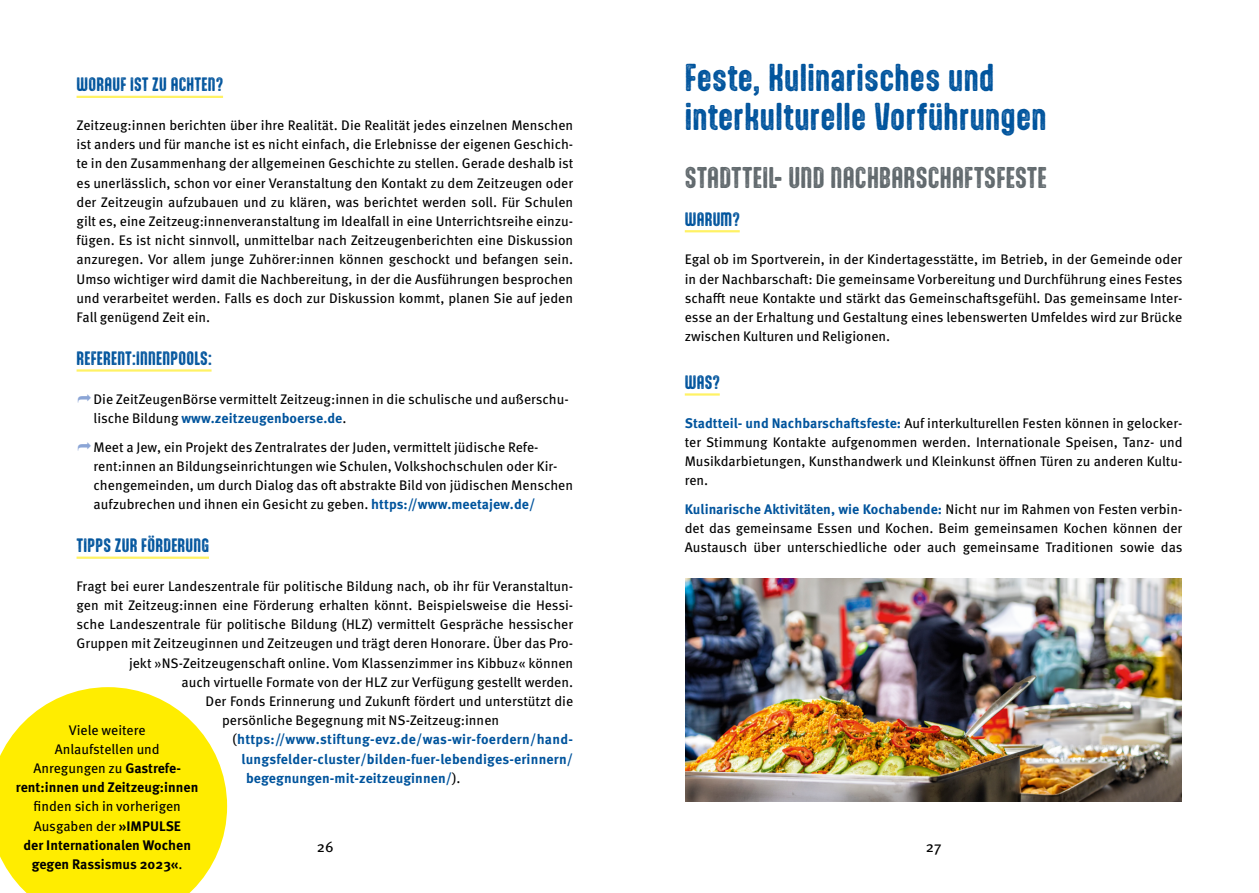
<style>
.page{position:relative;width:1259px;height:893px;background:#fff}
.page>*{position:absolute;margin:0;border:0;box-sizing:border-box;transform-origin:0 0}
._01_Head_1_Aptly_22{font:33px "Aptly Rust";letter-spacing:.01em;color:#00549d}
._01_Head_2_Aptly_17_GR{font:25.5px "Aptly Rust";letter-spacing:.01em;color:#61696d}
._01_Aptly_11_unterstrichen{font:16.5px "Aptly Rust";letter-spacing:.015em;color:#00549d}
._01_Meta_Book_95{font:15px "Meta Pro";color:#000}
._01_Meta_Book_95-2{font:13.8px/19.2px "Meta Pro";color:#000;text-align:justify}
._01_Meta_regular_925_Einzug{font:13.8px/19.2px "Meta Pro";color:#000}
._01_Meta_Book_95-3{font:700 13.8px/19.2px "Meta Pro";color:#000;text-align:center}
._01_Meta_Book_95-4{font:700 13.8px "Meta Pro";letter-spacing:.015em;color:#00549d}
.s1{font-weight:700;color:#00549d}
.s2{font-weight:400;color:#000}
.s3{font-weight:400}
</style>
<div class="page">
<hr style="left:77px;top:96px;width:146px;height:2px;background:#fff264">
<hr style="left:77px;top:369px;width:135px;height:3px;background:#fff264">
<hr style="left:77px;top:557px;width:132px;height:2px;background:#fff264">
<hr style="left:685px;top:230px;width:55px;height:2px;background:#fff264">
<hr style="left:685px;top:393px;width:35px;height:3px;background:#fff264">
<svg style="left:0;top:687px;width:227px;height:206px;background:#ffef23"></svg>
<img style="left:685px;top:579px;width:497px;height:222px">
<p class="_01_Head_1_Aptly_22" style="left:685px;top:57px;width:311px">Feste, Kulinarisches und</p>
<p class="_01_Head_1_Aptly_22" style="left:685px;top:96px;width:363px">interkulturelle Vorführungen</p>
<p class="_01_Head_2_Aptly_17_GR" style="left:685px;top:161px;width:363px">STADTTEIL- UND NACHBARSCHAFTSFESTE</p>
<p class="_01_Aptly_11_unterstrichen" style="left:685px;top:209px;width:57px">WARUM?</p>
<p class="_01_Meta_Book_95-2" style="left:685px;top:249px;width:499px">Egal ob im Sportverein, in der Kindertagesstätte, im Betrieb, in der Gemeinde oder in der Nachbarschaft: Die gemeinsame Vorbereitung und Durchführung eines Festes schafft neue Kontakte und stärkt das Gemeinschaftsgefühl. Das gemeinsame Inter&shy;esse an der Erhaltung und Gestaltung eines lebenswerten Umfeldes wird zur Brücke zwischen Kulturen und Religionen.</p>
<p class="_01_Aptly_11_unterstrichen" style="left:685px;top:372px;width:37px">WAS?</p>
<p class="_01_Meta_Book_95-2" style="left:685px;top:412px;width:499px"><span class="s1">Stadtteil- und Nachbarschaftsfeste:</span> Auf interkulturellen Festen können in gelocker&shy;ter Stimmung Kontakte aufgenommen werden. Internationale Speisen, Tanz- und Musikdarbietungen, Kunsthandwerk und Kleinkunst öffnen Türen zu anderen Kultu&shy;ren.</p>
<p class="_01_Meta_Book_95-2" style="left:685px;top:499px;width:499px"><span class="s1">Kulinarische Aktivitäten, wie Kochabende:</span> Nicht nur im Rahmen von Festen verbin&shy;det das gemeinsame Essen und Kochen. Beim gemeinsamen Kochen können der Austausch über unterschiedliche oder auch gemeinsame Traditionen sowie das</p>
<p class="_01_Aptly_11_unterstrichen" style="left:77px;top:74px;width:148px">WORAUF IST ZU ACHTEN?</p>
<p class="_01_Meta_Book_95-2" style="left:77px;top:115px;width:498px">Zeitzeug:innen berichten über ihre Realität. Die Realität jedes einzelnen Menschen ist anders und für manche ist es nicht einfach, die Erlebnisse der eigenen Geschich&shy;te in den Zusammenhang der allgemeinen Geschichte zu stellen. Gerade deshalb ist es unerlässlich, schon vor einer Veranstaltung den Kontakt zu dem Zeitzeugen oder der Zeitzeugin aufzubauen und zu klären, was berichtet werden soll. Für Schulen gilt es, eine Zeitzeug:innenveranstaltung im Idealfall in eine Unterrichtsreihe einzu&shy;fügen. Es ist nicht sinnvoll, unmittelbar nach Zeitzeugenberichten eine Diskussion anzuregen. Vor allem junge Zuhörer:innen können geschockt und befangen sein.<br>Umso wichtiger wird damit die Nachbereitung, in der die Ausführungen besprochen und verarbeitet werden. Falls es doch zur Diskussion kommt, planen Sie auf jeden Fall genügend Zeit ein.</p>
<p class="_01_Aptly_11_unterstrichen" style="left:77px;top:348px;width:137px">REFERENT:INNENPOOLS:</p>
<p class="_01_Meta_regular_925_Einzug" style="left:94px;top:388px;width:477px">Die ZeitZeugenBörse vermittelt Zeitzeug:innen in die schulische und außerschu&shy;lische Bildung <span class="s1">www.zeitzeugenboerse.de</span>.</p>
<p class="_01_Meta_regular_925_Einzug" style="left:94px;top:436px;width:481px">Meet a Jew, ein Projekt des Zentralrates der Juden, vermittelt jüdische Refe&shy;rent:innen an Bildungseinrichtungen wie Schulen, Volkshochschulen oder Kir&shy;chengemeinden, um durch Dialog das oft abstrakte Bild von jüdischen Menschen aufzubrechen und ihnen ein Gesicht zu geben. <span class="s1">https://www.meetajew.de/</span></p>
<p class="_01_Aptly_11_unterstrichen" style="left:77px;top:535px;width:134px">TIPPS ZUR FÖRDERUNG</p>
<p class="_01_Meta_Book_95-2" style="left:77px;top:575px;width:498px">Fragt bei eurer Landeszentrale für politische Bildung nach, ob ihr für Veranstaltun-</p>
<p class="_01_Meta_Book_95-2" style="left:77px;top:595px;width:498px">gen mit Zeitzeug:innen eine Förderung erhalten könnt. Beispielsweise die Hessi-</p>
<p class="_01_Meta_Book_95-2" style="left:77px;top:614px;width:498px">sche Landeszentrale für politische Bildung (HLZ) vermittelt Gespräche hessischer</p>
<p class="_01_Meta_Book_95-2" style="left:77px;top:633px;width:498px">Gruppen mit Zeitzeuginnen und Zeitzeugen und trägt deren Honorare. Über das Pro-</p>
<p class="_01_Meta_Book_95-2" style="left:129px;top:652px;width:446px">jekt »NS-Zeitzeugenschaft online. Vom Klassenzimmer ins Kibbuz« können</p>
<p class="_01_Meta_Book_95-2" style="left:182px;top:671px;width:393px">auch virtuelle Formate von der HLZ zur Verfügung gestellt werden.</p>
<p class="_01_Meta_Book_95-2" style="left:206px;top:691px;width:369px">Der Fonds Erinnerung und Zukunft fördert und unterstützt die</p>
<p class="_01_Meta_Book_95-2" style="left:222px;top:710px;width:279px">persönliche Begegnung mit NS-Zeitzeug:innen</p>
<p class="_01_Meta_Book_95-4" style="left:233px;top:729px;width:342px"><span class="s2">(</span>https://www.stiftung-evz.de/was-wir-foerdern/hand-</p>
<p class="_01_Meta_Book_95-4" style="left:242px;top:748px;width:333px">lungsfelder-cluster/bilden-fuer-lebendiges-erinnern/</p>
<p class="_01_Meta_Book_95-4" style="left:246px;top:767px;width:216px">begegnungen-mit-zeitzeuginnen/<span class="s2">).</span></p>
<p class="_01_Meta_Book_95-3" style="left:16px;top:719px;width:184px"><span class="s3">Viele weitere<br>Anlaufstellen und<br>Anregungen zu</span> Gastrefe&shy;rent:innen und Zeitzeug:innen <span class="s3">finden sich in vorherigen<br>Ausgaben der</span> »IMPULSE<br>der Internationalen Wochen gegen Rassismus 2023«<span class="s3">.</span></p>
<p class="_01_Meta_Book_95" style="left:317px;top:835px;width:18px">26</p>
<p class="_01_Meta_Book_95" style="left:925px;top:835px;width:17px">27</p>
</div>
